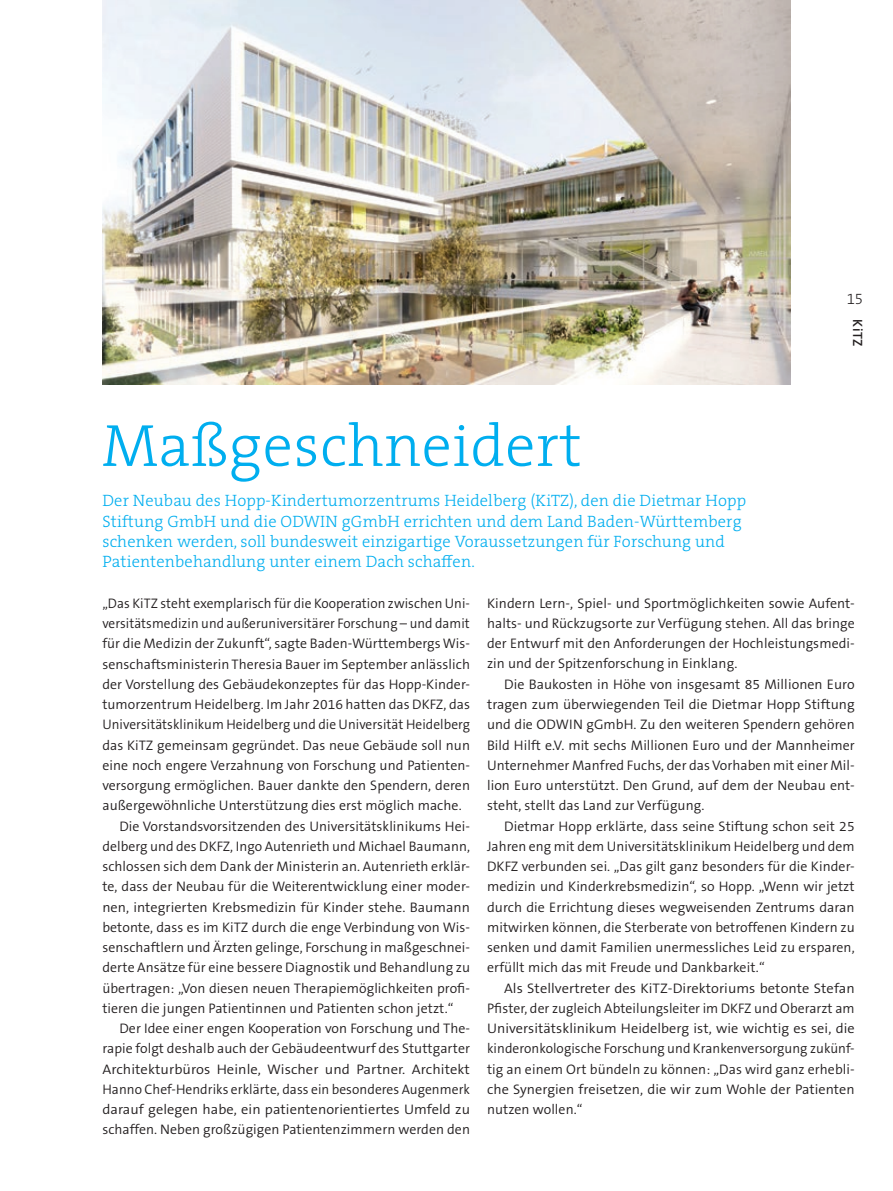
<style>
.page{position:relative;width:893px;height:1191px;background:#fff}
.page>*{position:absolute;margin:0;border:0;box-sizing:border-box;transform-origin:0 0}
.t1{font:300 60px "The Serif";letter-spacing:.01em;color:#00aeef}
.t2{font:16.5px/20.2px "The Serif HP3 Lig";letter-spacing:.01em;color:#00aeef}
.t3{font:15px "The Serif HP3 Lig";color:#231f20}
.t4{font:300 13.8px/20.2px "The Sans B4";letter-spacing:.005em;color:#231f20;text-align:justify}
.t5{font:300 13.8px/20.2px "The Sans B4";letter-spacing:.005em;color:#231f20;text-align:justify;scale:1.04 1}
.t6{font:300 13.8px "The Sans B4";letter-spacing:.005em;color:#231f20;scale:.96 1}
.t7{font:300 13.8px "The Sans B4";letter-spacing:.005em;color:#231f20;scale:1.05 1}
.t8{font:600 13.5px "The Sans B6";color:#231f20}
</style>
<div class="page">
<img style="left:102px;top:0;width:689px;height:385px">
<h1 class="t1" style="left:102px;top:396px;width:481px">Maßgeschneidert</h1>
<p class="t2" style="left:102px;top:491px;width:645px">Der Neubau des Hopp-Kindertumorzentrums Heidelberg (KiTZ), den die Dietmar Hopp Stiftung GmbH und die ODWIN gGmbH errichten und dem Land Baden-Württemberg schenken werden, soll bundesweit einzigartige Voraussetzungen für Forschung und Patientenbehandlung unter einem Dach schaffen.</p>
<p class="t3" style="left:847px;top:289px;width:18px">15</p>
<p class="t8" style="left:865px;top:319px;width:29px;rotate:90deg">KiTZ</p>
<p class="t4" style="left:102px;top:594px;width:369px">„Das KiTZ steht exemplarisch für die Kooperation zwischen Uni-</p>
<p class="t6" style="left:102px;top:616px;width:384px">versitätsmedizin und außeruniversitärer Forschung – und damit</p>
<p class="t4" style="left:102px;top:634px;width:369px">für die Medizin der Zukunft“, sagte Baden-Württembergs Wis-</p>
<p class="t4" style="left:102px;top:654px;width:369px">senschaftsministerin Theresia Bauer im September anlässlich</p>
<p class="t4" style="left:102px;top:675px;width:369px">der Vorstellung des Gebäudekonzeptes für das Hopp-Kinder-</p>
<p class="t4" style="left:102px;top:695px;width:369px">tumorzentrum Heidelberg. Im Jahr 2016 hatten das DKFZ, das</p>
<p class="t4" style="left:102px;top:715px;width:369px">Universitätsklinikum Heidelberg und die Universität Heidelberg</p>
<p class="t4" style="left:102px;top:735px;width:369px">das KiTZ gemeinsam gegründet. Das neue Gebäude soll nun</p>
<p class="t4" style="left:102px;top:756px;width:369px">eine noch engere Verzahnung von Forschung und Patienten-</p>
<p class="t4" style="left:102px;top:776px;width:369px">versorgung ermöglichen. Bauer dankte den Spendern, deren</p>
<p class="t4" style="left:102px;top:796px;width:361px">außergewöhnliche Unterstützung dies erst möglich mache.</p>
<p class="t4" style="left:119px;top:816px;width:352px">Die Vorstandsvorsitzenden des Universitätsklinikums Hei-</p>
<p class="t4" style="left:102px;top:837px;width:369px">delberg und des DKFZ, Ingo Autenrieth und Michael Baumann,</p>
<p class="t4" style="left:102px;top:857px;width:369px">schlossen sich dem Dank der Ministerin an. Autenrieth erklär-</p>
<p class="t4" style="left:102px;top:877px;width:369px">te, dass der Neubau für die Weiterentwicklung einer moder-</p>
<p class="t4" style="left:102px;top:897px;width:369px">nen, integrierten Krebsmedizin für Kinder stehe. Baumann</p>
<p class="t4" style="left:102px;top:918px;width:369px">betonte, dass es im KiTZ durch die enge Verbindung von Wis-</p>
<p class="t4" style="left:102px;top:938px;width:369px">senschaftlern und Ärzten gelinge, Forschung in maßgeschnei-</p>
<p class="t4" style="left:102px;top:958px;width:369px">derte Ansätze für eine bessere Diagnostik und Behandlung zu</p>
<p class="t4" style="left:102px;top:978px;width:369px">übertragen: „Von diesen neuen Therapiemöglichkeiten profi-</p>
<p class="t4" style="left:102px;top:999px;width:353px">tieren die jungen Patientinnen und Patienten schon jetzt.“</p>
<p class="t4" style="left:119px;top:1019px;width:352px">Der Idee einer engen Kooperation von Forschung und The-</p>
<p class="t4" style="left:102px;top:1039px;width:369px">rapie folgt deshalb auch der Gebäudeentwurf des Stuttgarter</p>
<p class="t7" style="left:102px;top:1061px;width:352px">Architekturbüros Heinle, Wischer und Partner. Architekt</p>
<p class="t4" style="left:102px;top:1080px;width:369px">Hanno Chef-Hendriks erklärte, dass ein besonderes Augenmerk</p>
<p class="t5" style="left:102px;top:1100px;width:355px">darauf gelegen habe, ein patientenorientiertes Umfeld zu</p>
<p class="t4" style="left:102px;top:1120px;width:369px">schaffen. Neben großzügigen Patientenzimmern werden den</p>
<p class="t4" style="left:487px;top:594px;width:369px">Kindern Lern-, Spiel- und Sportmöglichkeiten sowie Aufent&shy;halts- und Rückzugsorte zur Verfügung stehen. All das bringe der Entwurf mit den Anforderungen der Hochleistungsmedi&shy;zin und der Spitzenforschung in Einklang.</p>
<p class="t4" style="left:487px;top:675px;width:369px;text-indent:17px">Die Baukosten in Höhe von insgesamt 85 Millionen Euro tragen zum überwiegenden Teil die Dietmar Hopp Stiftung und die ODWIN gGmbH. Zu den weiteren Spendern gehören Bild Hilft e.V. mit sechs Millionen Euro und der Mannheimer Unternehmer Manfred Fuchs, der das Vorhaben mit einer Mil&shy;lion Euro unterstützt. Den Grund, auf dem der Neubau ent&shy;steht, stellt das Land zur Verfügung.</p>
<p class="t4" style="left:487px;top:816px;width:369px;text-indent:17px">Dietmar Hopp erklärte, dass seine Stiftung schon seit 25<br>Jahren eng mit dem Universitätsklinikum Heidelberg und dem DKFZ verbunden sei. „Das gilt ganz besonders für die Kinder&shy;medizin und Kinderkrebsmedizin“, so Hopp. „Wenn wir jetzt durch die Errichtung dieses wegweisenden Zentrums daran mitwirken können, die Sterberate von betroffenen Kindern zu senken und damit Familien unermessliches Leid zu ersparen, erfüllt mich das mit Freude und Dankbarkeit.“</p>
<p class="t5" style="left:487px;top:978px;width:355px;text-indent:17px">Als Stellvertreter des KiTZ-Direktoriums betonte Stefan Pfister, der zugleich Abteilungsleiter im DKFZ und Oberarzt am Universitätsklinikum Heidelberg ist, wie wichtig es sei, die kinderonkologische Forschung und Krankenversorgung zukünf&shy;tig an einem Ort bündeln zu können: „Das wird ganz erhebli&shy;che Synergien freisetzen, die wir zum Wohle der Patienten nutzen wollen.“</p>
</div>
